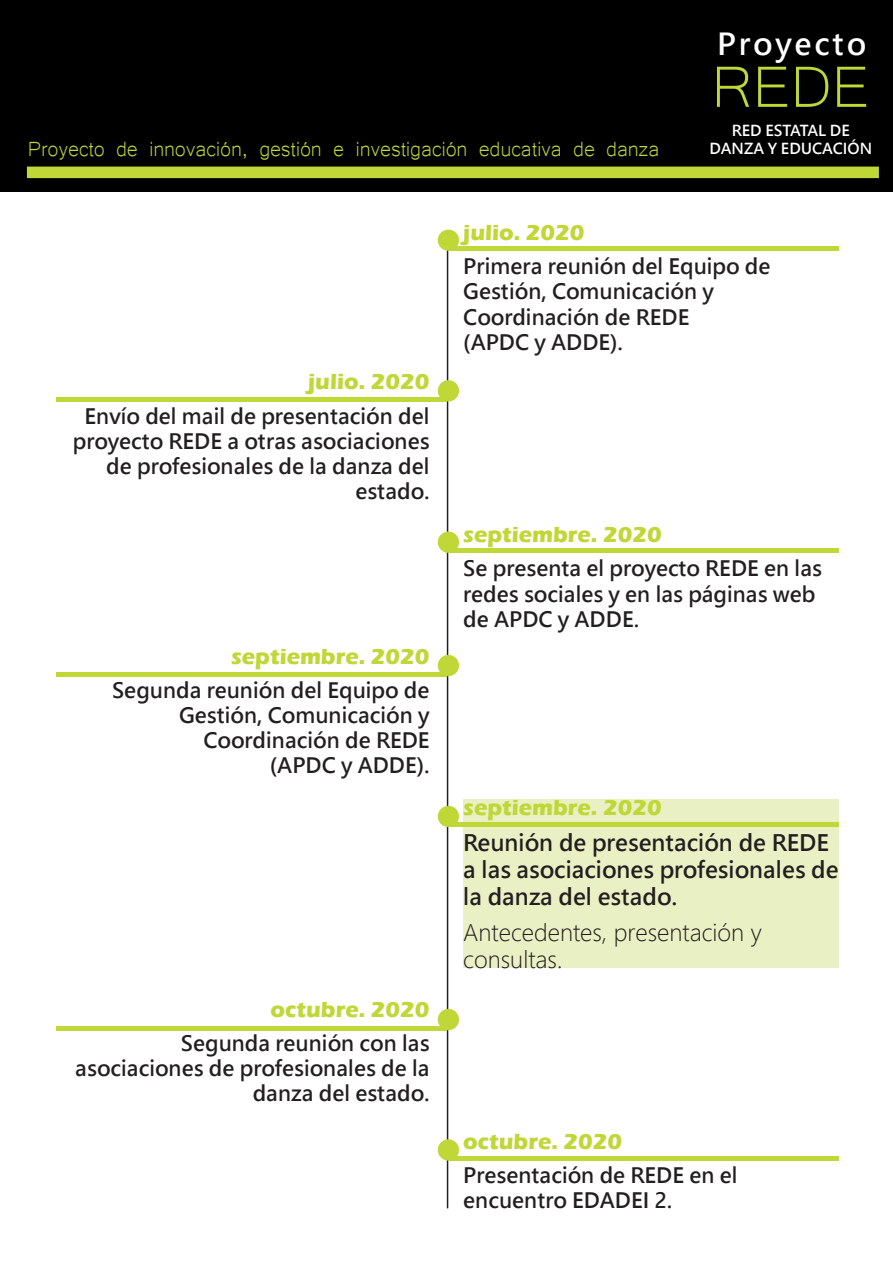
<style>
.page{position:relative;width:893px;height:1263px;background:#fff}
.page>*{position:absolute;margin:0;border:0;box-sizing:border-box;transform-origin:0 0}
.t1{font:75px "Microsoft Yi Baiti";color:#c0d738}
.t2{font:30px "Microsoft Jheng Hei UI Bold";letter-spacing:.095em;color:#fff}
.t3{font:26.7px "Microsoft Yi Baiti";letter-spacing:-.01em;color:#c0d738}
.t4{font:700 22.5px "Eras ITC";color:#c0d738}
.t5{font:22.5px/27px "Microsoft Jheng Hei UI Bold";color:#231f20}
.t6{font:22.5px/27px "Microsoft Jheng Hei UI Light";color:#231f20}
.t7{font:21px/25.2px "Microsoft Jheng Hei UI Bold";color:#231f20}
.t8{font:15px "Microsoft Jheng Hei UI Bold";color:#fff}
</style>
<div class="page">
<div style="left:0;top:0;width:893px;height:191px;background:#000001"></div>
<div style="left:27px;top:167px;width:852px;height:11px;background:#c0d738"></div>
<hr style="left:447px;top:236px;width:1px;height:972px;background:#231f20">
<div style="left:463px;top:799px;width:376px;height:169px;background:#e9f1c4"></div>
<div style="left:438px;top:380px;width:21px;height:21px;background:#c0d738;border-radius:50%"></div>
<div style="left:438px;top:655px;width:21px;height:21px;background:#c0d738;border-radius:50%"></div>
<div style="left:438px;top:1009px;width:21px;height:21px;background:#c0d738;border-radius:50%"></div>
<hr style="left:56px;top:397px;width:390px;height:4px;background:#c0d738">
<hr style="left:56px;top:672px;width:390px;height:4px;background:#c0d738">
<hr style="left:56px;top:1026px;width:390px;height:4px;background:#c0d738">
<div style="left:438px;top:531px;width:21px;height:22px;background:#c0d738;border-radius:50%"></div>
<div style="left:438px;top:806px;width:21px;height:21px;background:#c0d738;border-radius:50%"></div>
<div style="left:438px;top:1139px;width:21px;height:21px;background:#c0d738;border-radius:50%"></div>
<hr style="left:448px;top:549px;width:391px;height:4px;background:#c0d738">
<hr style="left:448px;top:823px;width:391px;height:4px;background:#c0d738">
<hr style="left:448px;top:1156px;width:391px;height:4px;background:#c0d738">
<div style="left:438px;top:230px;width:21px;height:21px;background:#c0d738;border-radius:50%"></div>
<hr style="left:448px;top:247px;width:391px;height:4px;background:#c0d738">
<p class="t2" style="left:717px;top:25px;width:150px">Proyecto</p>
<p class="t1" style="left:712px;top:43px;width:160px">REDE</p>
<p class="t8" style="left:732px;top:121px;width:119px">RED ESTATAL DE</p>
<p class="t3" style="left:28px;top:133px;width:633px">Proyecto de innovación, gestión e investigación educativa de danza</p>
<p class="t8" style="left:709px;top:139px;width:164px">DANZA Y EDUCACIÓN</p>
<p class="t4" style="left:308px;top:369px;width:123px">julio. 2020</p>
<p class="t7" style="left:73px;top:403px;width:358px;text-align:right">Envío del mail de presentación del proyecto REDE a otras asociaciones de profesionales de la danza del estado.</p>
<p class="t4" style="left:231px;top:643px;width:200px">septiembre. 2020</p>
<p class="t7" style="left:112px;top:677px;width:319px">Segunda reunión del Equipo de</p>
<p class="t7" style="left:179px;top:703px;width:252px;text-align:right">Gestión, Comunicación y<br>Coordinación de REDE</p>
<p class="t7" style="left:270px;top:753px;width:161px">(APDC y ADDE).</p>
<p class="t4" style="left:271px;top:996px;width:160px">octubre. 2020</p>
<p class="t7" style="left:75px;top:1031px;width:356px;text-align:right">Segunda reunión con las asociaciones de profesionales de la danza del estado.</p>
<p class="t4" style="left:463px;top:219px;width:123px">julio. 2020</p>
<p class="t7" style="left:463px;top:254px;width:309px">Primera reunión del Equipo de</p>
<p class="t7" style="left:463px;top:279px;width:252px">Gestión, Comunicación y<br>Coordinación de REDE</p>
<p class="t7" style="left:463px;top:329px;width:161px">(APDC y ADDE).</p>
<p class="t4" style="left:463px;top:522px;width:200px">septiembre. 2020</p>
<p class="t7" style="left:463px;top:556px;width:360px">Se presenta el proyecto REDE en las redes sociales y en las páginas web de APDC y ADDE.</p>
<p class="t4" style="left:463px;top:795px;width:200px">septiembre. 2020</p>
<p class="t5" style="left:463px;top:829px;width:377px">Reunión de presentación de REDE a las asociaciones profesionales de la danza del estado.</p>
<p class="t6" style="left:463px;top:919px;width:300px">Antecedentes, presentación y consultas.</p>
<p class="t4" style="left:463px;top:1128px;width:160px">octubre. 2020</p>
<p class="t7" style="left:463px;top:1163px;width:276px">Presentación de REDE en el encuentro EDADEI 2.</p>
</div>
